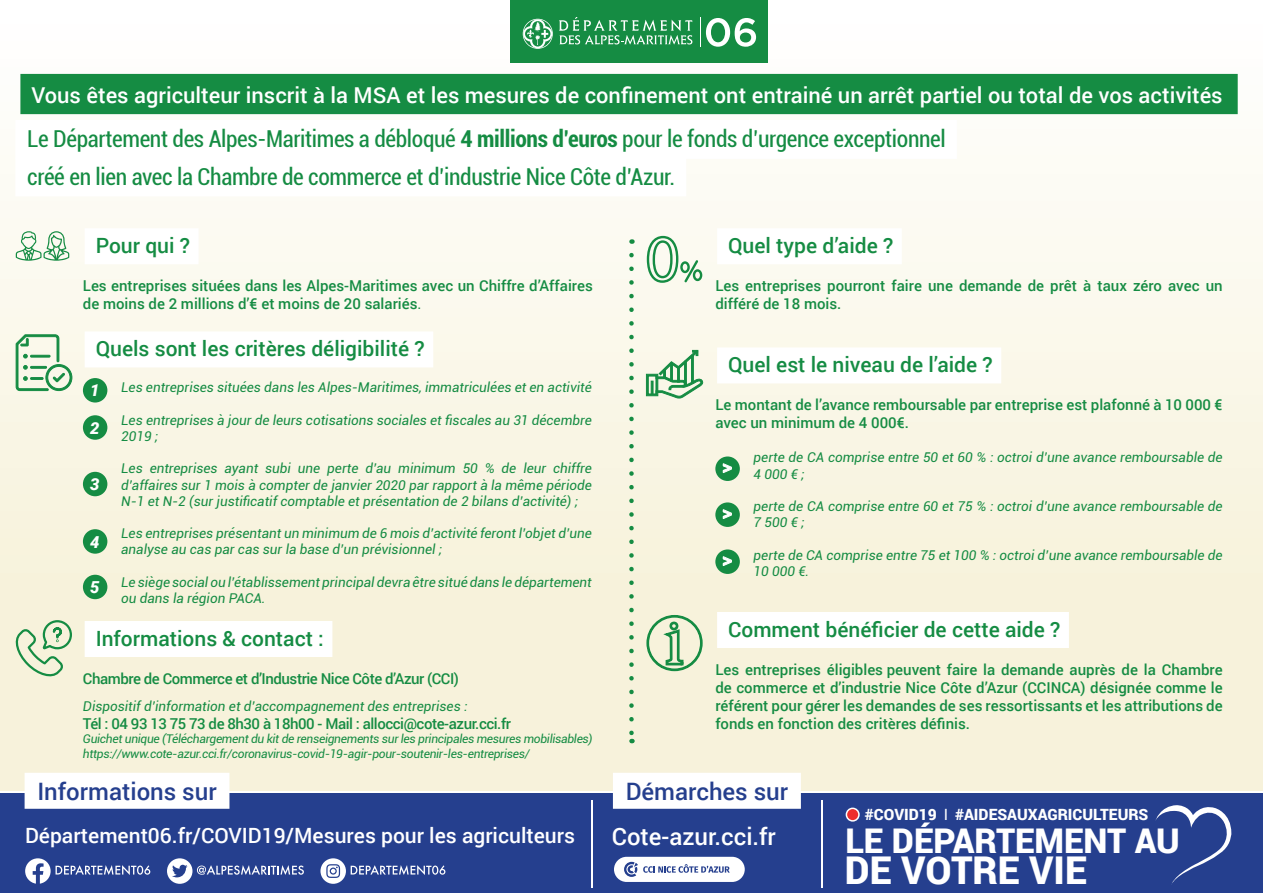
<style>
.page{position:relative;width:1263px;height:893px;background:#fff}
.page>*{position:absolute;margin:0;border:0;box-sizing:border-box;transform-origin:0 0}
.t1{font:900 38.25px "Roboto";color:#fff}
.t2{font:900 34.05px "Roboto";color:#fff}
.t3{font:500 24px "Roboto";color:#253f8e}
.t4{font:500 23.85px "Roboto";color:#fff}
.t5{font:condensed 23.4px/37.5px "Roboto";letter-spacing:-.015em;color:#158c43}
.t6{font:500 21.9px "Roboto";color:#fff}
.t7{font:500 21px "Roboto";color:#158c43}
.t8{font:500 21px "Roboto";color:#fff}
.t9{font:italic 900 16.5px "Roboto";color:#fff}
.t10{font:16.5px "Arial Rounded MT Bold";color:#fff}
.t11{font:900 15.45px "Roboto";color:#fff}
.t12{font:500 15px/18px "Roboto";color:#158c43}
.t13{font:500 15px "Roboto";letter-spacing:-.03em;color:#158c43}
.t14{font:italic 13.5px/16.2px "Roboto";color:#158c43}
.t15{font:italic 12px/14.4px "Roboto";letter-spacing:-.025em;color:#158c43}
.s1{font-weight:700}
.s2{font-weight:400}
</style>
<div class="page">
<div style="left:0;top:0;width:1263px;height:790px;background:linear-gradient(to bottom,#fefefd,#f6f0d4)"></div>
<div style="left:510px;top:0;width:258px;height:63px;background:#158c43"></div>
<hr style="left:700px;top:17px;width:1px;height:30px;background:#fff">
<svg style="left:706px;top:18px;width:50px;height:29px"></svg>
<svg style="left:559px;top:17px;width:133px;height:27px"></svg>
<svg style="left:523px;top:19px;width:30px;height:30px"></svg>
<div style="left:20px;top:74px;width:1218px;height:40px;background:#158c43"></div>
<div style="left:15px;top:120px;width:942px;height:39px;background:#fff"></div>
<div style="left:15px;top:157px;width:671px;height:39px;background:#fff"></div>
<div style="left:85px;top:228px;width:114px;height:36px;background:#fff"></div>
<div style="left:85px;top:621px;width:247px;height:36px;background:#fff"></div>
<div style="left:717px;top:228px;width:185px;height:36px;background:#fff"></div>
<div style="left:717px;top:347px;width:284px;height:36px;background:#fff"></div>
<div style="left:717px;top:612px;width:352px;height:36px;background:#fff"></div>
<svg style="left:629px;top:255px;width:5px;height:488px;background:#c3dcbc"></svg>
<div style="left:85px;top:331px;width:348px;height:36px;background:#fff"></div>
<div style="left:83px;top:378px;width:24px;height:25px;background:#158c43;border-radius:50%"></div>
<div style="left:83px;top:415px;width:24px;height:25px;background:#158c43;border-radius:50%"></div>
<div style="left:83px;top:472px;width:24px;height:24px;background:#158c43;border-radius:50%"></div>
<div style="left:83px;top:529px;width:24px;height:25px;background:#158c43;border-radius:50%"></div>
<div style="left:83px;top:575px;width:24px;height:24px;background:#158c43;border-radius:50%"></div>
<svg style="left:15px;top:334px;width:58px;height:57px;background:#bbdabb"></svg>
<svg style="left:645px;top:614px;width:58px;height:132px;background:#e0e7cb"></svg>
<div style="left:0;top:793px;width:1263px;height:100px;background:#253f8e"></div>
<hr style="left:591px;top:800px;width:2px;height:88px;background:#fff">
<hr style="left:821px;top:800px;width:2px;height:88px;background:#fff">
<svg style="left:25px;top:858px;width:125px;height:26px"></svg>
<svg style="left:320px;top:858px;width:125px;height:26px"></svg>
<svg style="left:167px;top:858px;width:137px;height:26px"></svg>
<div style="left:614px;top:857px;width:131px;height:25px;background:#fff;border-radius:13px"></div>
<svg style="left:624px;top:862px;width:106px;height:15px"></svg>
<div style="left:25px;top:773px;width:204px;height:36px;background:#fff"></div>
<div style="left:613px;top:773px;width:188px;height:36px;background:#fff"></div>
<svg style="left:1155px;top:805px;width:77px;height:80px"></svg>
<div style="left:846px;top:808px;width:13px;height:13px;background:#ee2d2d;border-radius:50%"></div>
<div style="left:846px;top:808px;width:14px;height:14px;border:2px solid #fff;border-radius:50%"></div>
<div style="left:715px;top:456px;width:25px;height:25px;background:#158c43;border-radius:50%"></div>
<div style="left:715px;top:502px;width:25px;height:25px;background:#158c43;border-radius:50%"></div>
<div style="left:715px;top:549px;width:25px;height:25px;background:#158c43;border-radius:50%"></div>
<svg style="left:646px;top:350px;width:57px;height:48px;background:#bbd9bb"></svg>
<div style="left:670px;top:363px;width:3px;height:18px;background:#158c43;border:1px solid #158c43"></div>
<hr style="left:677px;top:367px;width:3px;height:15px;background:#158c43">
<hr style="left:684px;top:361px;width:2px;height:25px;background:#158c43">
<hr style="left:691px;top:355px;width:2px;height:28px;background:#158c43">
<svg style="left:646px;top:235px;width:57px;height:49px"></svg>
<svg style="left:14px;top:619px;width:59px;height:59px;background:#cfe0c0"></svg>
<svg style="left:16px;top:231px;width:53px;height:30px"></svg>
<h3 class="t6" style="left:31px;top:80px;width:1193px">Vous êtes agriculteur inscrit à la MSA et les mesures de confinement ont entrainé un arrêt partiel ou total de vos activités</h3>
<h3 class="t5" style="left:27px;top:119px;width:920px">Le Département des Alpes-Maritimes a débloqué <span class="s1">4 millions d’euros</span> pour le fonds d’urgence exceptionnel créé en lien avec la Chambre de commerce et d’industrie Nice Côte d’Azur.</h3>
<h3 class="t7" style="left:96px;top:231px;width:96px">Pour qui ?</h3>
<p class="t12" style="left:83px;top:276px;width:511px">Les entreprises situées dans les Alpes-Maritimes avec un Chiffre d’Affaires de moins de 2 millions d’€ et moins de 20 salariés<span class="s2">.</span></p>
<h3 class="t7" style="left:96px;top:334px;width:330px">Quels sont les critères déligibilité ?</h3>
<p class="t14" style="left:121px;top:379px;width:472px">Les entreprises situées dans les Alpes-Maritimes, immatriculées et en activité</p>
<p class="t14" style="left:121px;top:411px;width:472px">Les entreprises à jour de leurs cotisations sociales et fiscales au 31 décembre<br>2019 ;</p>
<p class="t14" style="left:121px;top:460px;width:472px;text-align:justify">Les entreprises ayant subi une perte d’au minimum 50 % de leur chiffre d’affaires sur 1 mois à compter de janvier 2020 par rapport à la même période N-1 et N-2 (sur justificatif comptable et présentation de 2 bilans d’activité) ;</p>
<p class="t14" style="left:121px;top:525px;width:472px">Les entreprises présentant un minimum de 6 mois d’activité feront l’objet d’une analyse au cas par cas sur la base d’un prévisionnel ;</p>
<p class="t14" style="left:121px;top:573px;width:472px">Le siège social ou l’établissement principal devra être situé dans le département ou dans la région PACA.</p>
<p class="t9" style="left:90px;top:379px;width:11px">1</p>
<p class="t9" style="left:90px;top:416px;width:11px">2</p>
<p class="t9" style="left:90px;top:473px;width:11px">3</p>
<p class="t9" style="left:90px;top:530px;width:11px">4</p>
<p class="t9" style="left:90px;top:576px;width:11px">5</p>
<h3 class="t7" style="left:96px;top:624px;width:230px">Informations &amp; contact :</h3>
<p class="t13" style="left:83px;top:668px;width:378px">Chambre de Commerce et d’Industrie Nice Côte d’Azur (CCI)</p>
<p class="t14" style="left:83px;top:697px;width:386px">Dispositif d’information et d’accompagnement des entreprises :</p>
<p class="t13" style="left:83px;top:713px;width:430px">Tél : 04 93 13 75 73 de 8h30 à 18h00 - Mail : allocci@cote-azur.cci.fr</p>
<p class="t15" style="left:83px;top:731px;width:511px">Guichet unique (Téléchargement du kit de renseignements sur les principales mesures mobilisables) https://www.cote-azur.cci.fr/coronavirus-covid-19-agir-pour-soutenir-les-entreprises/</p>
<h3 class="t7" style="left:728px;top:231px;width:167px">Quel type d’aide ?</h3>
<p class="t12" style="left:715px;top:276px;width:509px">Les entreprises pourront faire une demande de prêt à taux zéro avec un différé de 18 mois.</p>
<h3 class="t7" style="left:728px;top:350px;width:266px">Quel est le niveau de l’aide ?</h3>
<p class="t12" style="left:715px;top:395px;width:509px">Le montant de l’avance remboursable par entreprise est plafonné à 10 000 € avec un minimum de 4 000€.</p>
<p class="t14" style="left:754px;top:449px;width:470px">perte de CA comprise entre 50 et 60 % : octroi d’une avance remboursable de<br>4 000 € ;</p>
<p class="t14" style="left:754px;top:498px;width:470px">perte de CA comprise entre 60 et 75 % : octroi d’une avance remboursable de<br>7 500 € ;</p>
<p class="t14" style="left:754px;top:546px;width:470px">perte de CA comprise entre 75 et 100 % : octroi d’une avance remboursable de<br>10 000 €.</p>
<p class="t10" style="left:722px;top:458px;width:11px">&gt;</p>
<p class="t10" style="left:722px;top:504px;width:11px">&gt;</p>
<p class="t10" style="left:722px;top:551px;width:11px">&gt;</p>
<h3 class="t7" style="left:728px;top:615px;width:334px">Comment bénéficier de cette aide ?</h3>
<p class="t12" style="left:715px;top:660px;width:509px;text-align:justify">Les entreprises éligibles peuvent faire la demande auprès de la Chambre de commerce et d’industrie Nice Côte d’Azur (CCINCA) désignée comme le référent pour gérer les demandes de ses ressortissants et les attributions de fonds en fonction des critères définis.</p>
<h3 class="t3" style="left:37px;top:775px;width:181px">Informations sur</h3>
<h3 class="t3" style="left:626px;top:775px;width:164px">Démarches sur</h3>
<h3 class="t8" style="left:25px;top:820px;width:551px">Département06.fr/COVID19/Mesures pour les agriculteurs</h3>
<h3 class="t4" style="left:612px;top:820px;width:166px">Cote-azur.cci.fr</h3>
<p class="t11" style="left:865px;top:804px;width:285px">#COVID19 <span class="s2">I</span> #AIDESAUXAGRICULTEURS</p>
<h2 class="t2" style="left:845px;top:816px;width:336px">LE DÉPARTEMENT AU</h2>
<h1 class="t1" style="left:845px;top:843px;width:243px">DE VOTRE VIE</h1>
</div>
